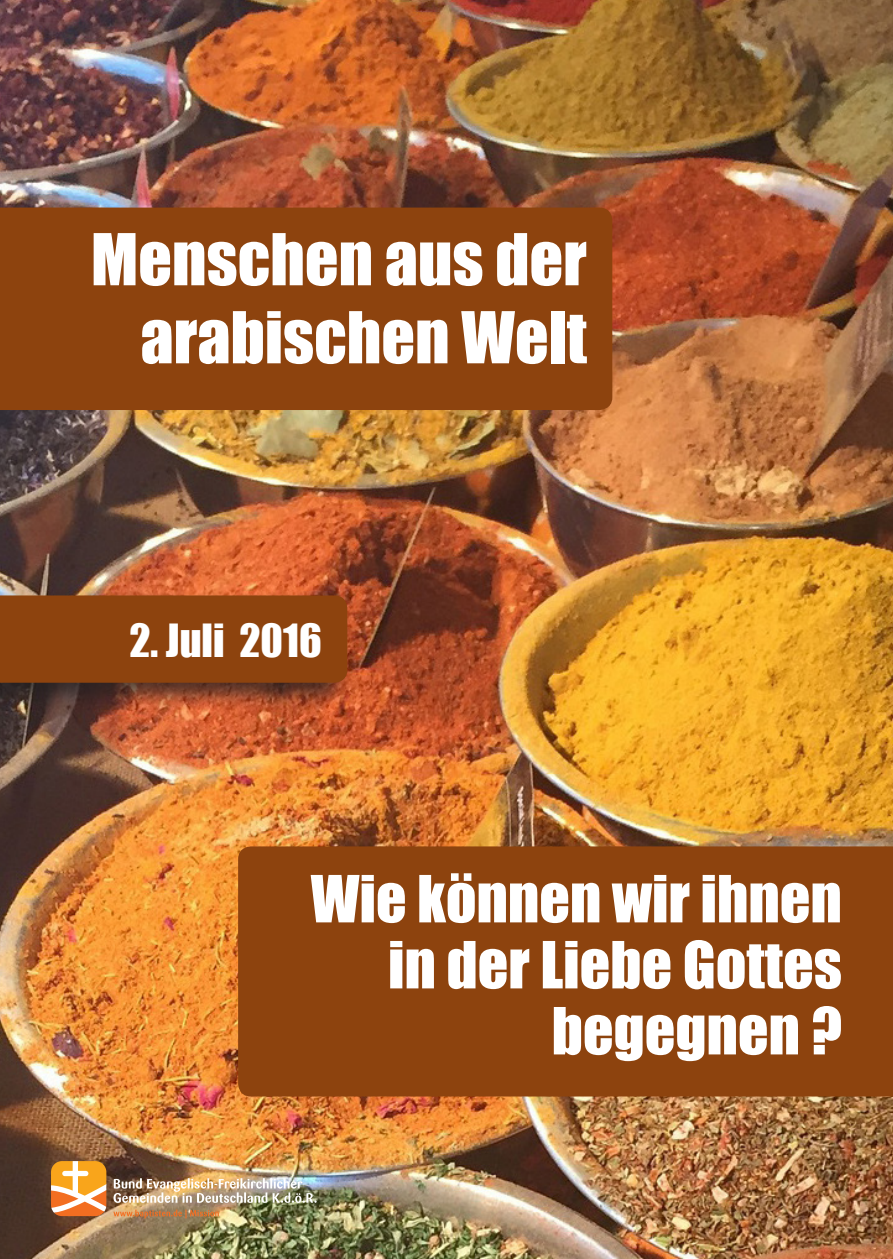
<style>
.page{position:relative;width:893px;height:1259px;background:#fff}
.page>*{position:absolute;margin:0;border:0;box-sizing:border-box;transform-origin:0 0}
.t1{font:66px/78px "Impact";color:#fff;text-align:right}
.t2{font:60px/66px "Impact";color:#fff;text-align:right}
.t3{font:42px "Impact";color:#fff}
</style>
<div class="page">
<img style="left:0;top:0;width:893px;height:1259px">
<svg style="left:113px;top:1209px;width:106px;height:9px"></svg>
<img style="left:113px;top:1178px;width:204px;height:24px">
<svg style="left:51px;top:1161px;width:55px;height:55px"></svg>
<div style="left:238px;top:846px;width:655px;height:250px;background:#8d430e"></div>
<div style="left:0;top:207px;width:612px;height:203px;background:#8d430e"></div>
<div style="left:0;top:591px;width:352px;height:120px;background:#231f20;opacity:.75"></div>
<div style="left:0;top:595px;width:347px;height:88px;background:#8d430e"></div>
<p class="t1" style="left:91px;top:219px;width:497px">Menschen aus der arabischen Welt</p>
<p class="t3" style="left:130px;top:608px;width:194px">2. Juli 2016</p>
<p class="t2" style="left:311px;top:864px;width:533px">Wie können wir ihnen in der Liebe Gottes begegnen ?</p>
</div>
